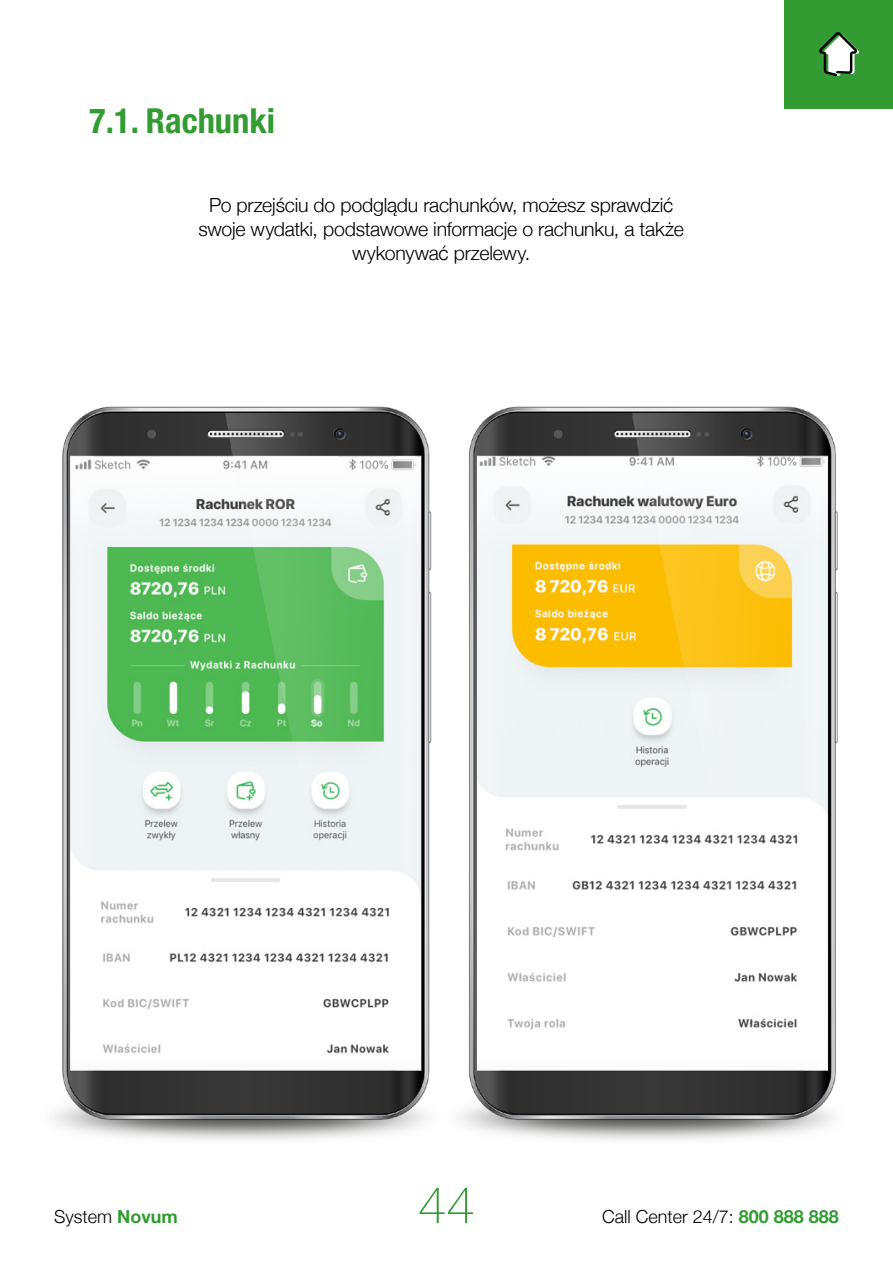
<style>
.page{position:relative;width:893px;height:1263px;background:#fff}
.page>*{position:absolute;margin:0;border:0;box-sizing:border-box;transform-origin:0 0}
.t1{font:100 51px "Helvetica Neue";color:#329c32}
.t2{font:700 condensed 34.5px "Helvetica Neue LT Pro";color:#329c32}
.t3{font:300 19.5px/24px "Helvetica Neue";letter-spacing:-.01em;color:#000;text-align:center}
.t4{font:300 18px "Helvetica Neue";color:#000}
.s1{font-weight:700;color:#329c32}
</style>
<div class="page">
<img style="left:54px;top:406px;width:282px;height:734px">
<img style="left:336px;top:406px;width:502px;height:734px">
<div style="left:785px;top:0;width:108px;height:108px;background:#329c32"></div>
<svg style="left:819px;top:32px;width:41px;height:44px"></svg>
<h2 class="t2" style="left:89px;top:100px;width:187px">7.1. Rachunki</h2>
<p class="t3" style="left:199px;top:192px;width:487px">Po przejściu do podglądu rachunków, możesz sprawdzić swoje wydatki, podstawowe informacje o rachunku, a także wykonywać przelewy.</p>
<p class="t4" style="left:54px;top:1202px;width:125px">System <span class="s1">Novum</span></p>
<h1 class="t1" style="left:418px;top:1166px;width:58px">44</h1>
<p class="t4" style="left:602px;top:1202px;width:238px">Call Center 24/7: <span class="s1">800 888 888</span></p>
</div>
